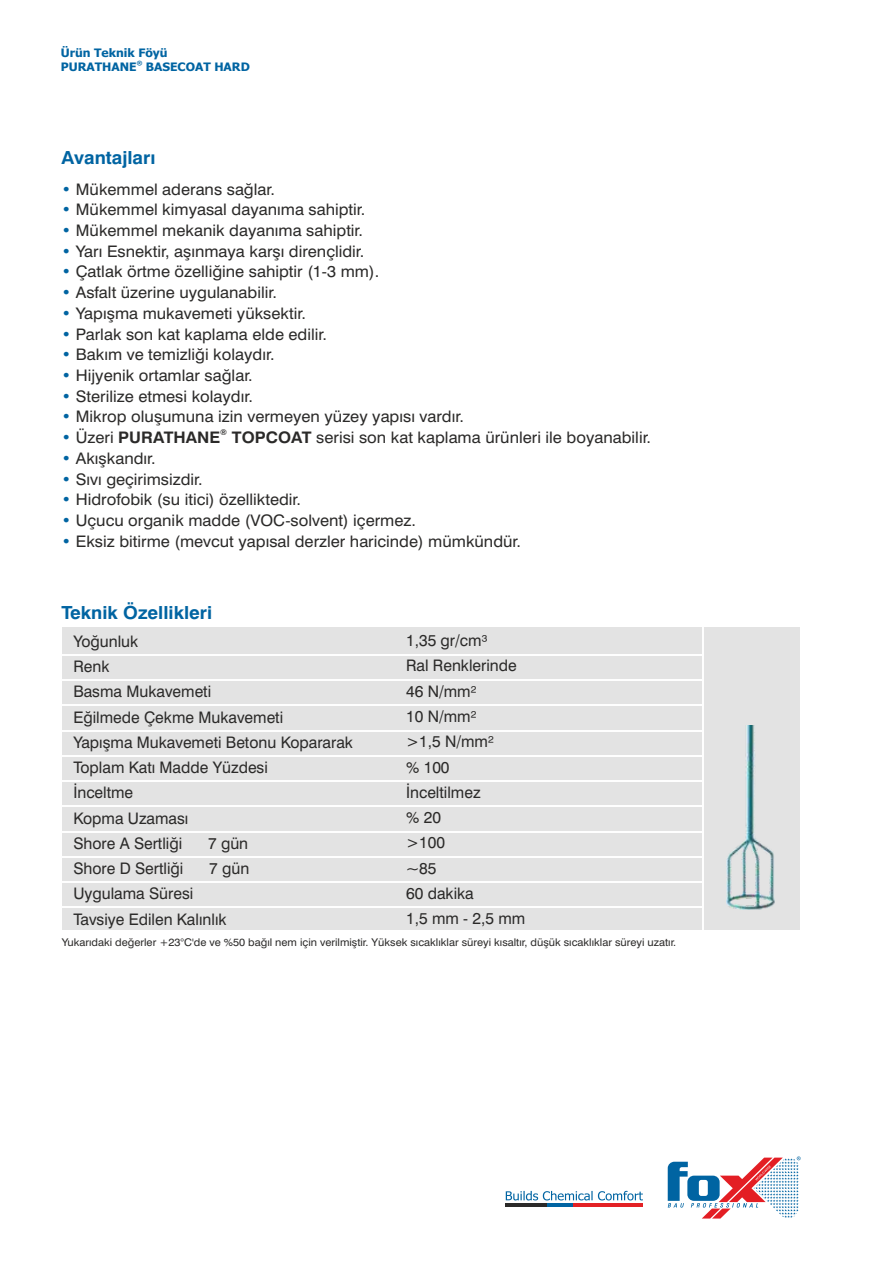
<style>
.page{position:relative;width:893px;height:1263px;background:#fff}
.page>*{position:absolute;margin:0;border:0;box-sizing:border-box;transform-origin:0 0}
.t1{font:700 18px "Swiss 721 BT";color:#0064a2;scale:1.04 1}
.t2{font:15.9px "Swiss 721 BT";color:#2b2a29;scale:1.04 1}
.t3{font:15.9px/25.3px "Swiss 721 BT";color:#2b2a29}
.t4{font:700 11.7px "Tahoma";color:#0064a2;scale:1.04 1}
.t5{font:10.65px "Swiss 721 BT";color:#2b2a29;scale:1.04 1}
.t6{font:700 7.95px "Swiss 721 BT";color:#2b2a29;scale:1.04 1}
.t7{font:700 5.85px "Tahoma";color:#0064a2;scale:1.04 1}
.s1{color:#0064a2}
.s2{font-weight:700}
</style>
<div class="page">
<svg style="left:506px;top:1191px;width:137px;height:9px"></svg>
<hr style="left:506px;top:1203px;width:41px;height:4px;background:#2b2a29">
<hr style="left:547px;top:1203px;width:27px;height:4px;background:#0064a2">
<hr style="left:574px;top:1203px;width:69px;height:4px;background:#e32125">
<div style="left:62px;top:627px;width:737px;height:303px;background:#e3e3e3"></div>
<hr style="left:62px;top:679px;width:642px;height:2px;background:#fefefe">
<hr style="left:62px;top:730px;width:642px;height:1px;background:#fefefe">
<hr style="left:62px;top:755px;width:642px;height:2px;background:#fefefe">
<hr style="left:62px;top:654px;width:642px;height:2px;background:#fefefe">
<hr style="left:62px;top:704px;width:642px;height:2px;background:#fefefe">
<hr style="left:702px;top:627px;width:2px;height:303px;background:#fefefe">
<img style="left:726px;top:726px;width:49px;height:183px">
<hr style="left:62px;top:780px;width:642px;height:2px;background:#fefefe">
<hr style="left:62px;top:805px;width:642px;height:2px;background:#fefefe">
<hr style="left:62px;top:831px;width:642px;height:1px;background:#fefefe">
<hr style="left:62px;top:856px;width:642px;height:2px;background:#fefefe">
<hr style="left:62px;top:881px;width:642px;height:2px;background:#fefefe">
<hr style="left:62px;top:906px;width:642px;height:2px;background:#fefefe">
<svg style="left:668px;top:1156px;width:133px;height:62px"></svg>
<p class="t4" style="left:61px;top:48px;width:104px">Ürün Teknik Föyü</p>
<p class="t7" style="left:137px;top:60px;width:7px">®</p>
<p class="t4" style="left:61px;top:62px;width:183px">PURATHANE BASECOAT HARD</p>
<p class="t1" style="left:62px;top:151px;width:92px">Avantajları</p>
<p class="t2" style="left:62px;top:183px;width:207px"><span class="s1">•</span> Mükemmel aderans sağlar.</p>
<p class="t2" style="left:62px;top:203px;width:294px"><span class="s1">•</span> Mükemmel kimyasal dayanıma sahiptir.</p>
<p class="t2" style="left:62px;top:224px;width:291px"><span class="s1">•</span> Mükemmel mekanik dayanıma sahiptir.</p>
<p class="t2" style="left:62px;top:245px;width:293px"><span class="s1">•</span> Yarı Esnektir, aşınmaya karşı dirençlidir.</p>
<p class="t2" style="left:62px;top:265px;width:307px"><span class="s1">•</span> Çatlak örtme özelliğine sahiptir (1-3 mm).</p>
<p class="t2" style="left:62px;top:286px;width:209px"><span class="s1">•</span> Asfalt üzerine uygulanabilir.</p>
<p class="t2" style="left:62px;top:307px;width:236px"><span class="s1">•</span> Yapışma mukavemeti yüksektir.</p>
<p class="t2" style="left:62px;top:327px;width:257px"><span class="s1">•</span> Parlak son kat kaplama elde edilir.</p>
<p class="t2" style="left:62px;top:348px;width:206px"><span class="s1">•</span> Bakım ve temizliği kolaydır.</p>
<p class="t2" style="left:62px;top:369px;width:185px"><span class="s1">•</span> Hijyenik ortamlar sağlar.</p>
<p class="t2" style="left:62px;top:389px;width:186px"><span class="s1">•</span> Sterilize etmesi kolaydır.</p>
<p class="t2" style="left:62px;top:410px;width:388px"><span class="s1">•</span> Mikrop oluşumuna izin vermeyen yüzey yapısı vardır.</p>
<p class="t6" style="left:220px;top:429px;width:8px">®</p>
<p class="t2" style="left:62px;top:431px;width:568px"><span class="s1">•</span> Üzeri <span class="s2">PURATHANE TOPCOAT</span> serisi son kat kaplama ürünleri ile boyanabilir.</p>
<p class="t2" style="left:62px;top:452px;width:92px"><span class="s1">•</span> Akışkandır.</p>
<p class="t2" style="left:62px;top:472px;width:137px"><span class="s1">•</span> Sıvı geçirimsizdir.</p>
<p class="t2" style="left:62px;top:493px;width:232px"><span class="s1">•</span> Hidrofobik (su itici) özelliktedir.</p>
<p class="t2" style="left:62px;top:514px;width:342px"><span class="s1">•</span> Uçucu organik madde (VOC-solvent) içermez.</p>
<p class="t2" style="left:62px;top:535px;width:443px"><span class="s1">•</span> Eksiz bitirme (mevcut yapısal derzler haricinde) mümkündür.</p>
<p class="t1" style="left:61px;top:605px;width:146px">Teknik Özellikleri</p>
<p class="t3" style="left:73px;top:630px;width:281px">Yoğunluk<br>Renk<br>Basma Mukavemeti<br>Eğilmede Çekme Mukavemeti<br>Yapışma Mukavemeti Betonu Kopararak<br>Toplam Katı Madde Yüzdesi<br>İnceltme<br>Kopma Uzaması<br>Shore A Sertliği</p>
<p class="t3" style="left:208px;top:832px;width:42px">7 gün</p>
<p class="t3" style="left:73px;top:857px;width:111px">Shore D Sertliği</p>
<p class="t3" style="left:209px;top:857px;width:42px">7 gün</p>
<p class="t3" style="left:73px;top:883px;width:155px">Uygulama Süresi<br>Tavsiye Edilen Kalınlık</p>
<p class="t3" style="left:406px;top:629px;width:121px">1,35 gr/cm³<br>Ral Renklerinde<br>46 N/mm²<br>10 N/mm²<br>&gt;1,5 N/mm²<br>% 100<br>İnceltilmez<br>% 20<br>&gt;100<br>~85<br>60 dakika<br>1,5 mm - 2,5 mm</p>
<p class="t5" style="left:62px;top:938px;width:592px">Yukarıdaki değerler +23°C'de ve %50 bağıl nem için verilmiştir. Yüksek sıcaklıklar süreyi kısaltır, düşük sıcaklıklar süreyi uzatır.</p>
</div>
